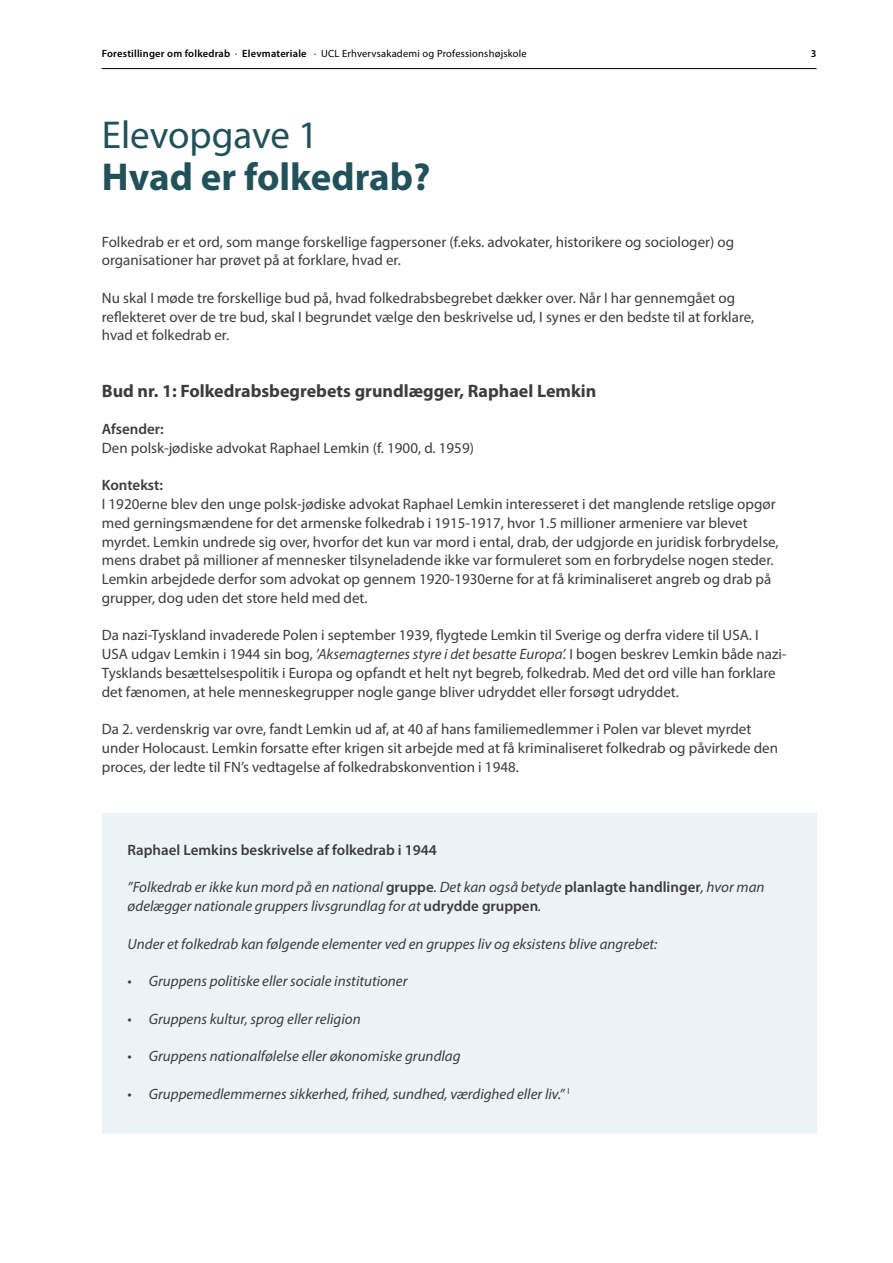
<style>
.page{position:relative;width:893px;height:1263px;background:#fff}
.page>*{position:absolute;margin:0;border:0;box-sizing:border-box;transform-origin:0 0}
.t1{font:700 39px "Myriad Pro";color:#21515a}
.t2{font:39px "Myriad Pro";color:#21515a}
.t3{font:700 18px "Myriad Pro";color:#3c3c3b}
.t4{font:15px/18.8px "Myriad Pro";color:#3c3c3b}
.t5{font:italic 15px/18.8px "Myriad Pro";color:#3c3c3b}
.t6{font:600 15px "Myriad Pro";color:#3c3c3b}
.t7{font:10.5px "Myriad Pro";letter-spacing:.02em;color:#000}
.t8{font:600 10.5px "Myriad Pro";color:#000}
.s1{font-weight:600}
.s2{font-style:italic}
.s3{font-weight:600;font-style:normal}
</style>
<div class="page">
<hr style="left:102px;top:68px;width:714px;height:1px;background:#000">
<div style="left:102px;top:813px;width:714px;height:321px;background:#ecf3f7"></div>
<p class="t7" style="left:102px;top:47px;width:426px"><span class="s1">Forestillinger om folkedrab</span> · <span class="s1">Elevmateriale</span> · UCL Erhvervsakademi og Professionshøjskole</p>
<p class="t8" style="left:811px;top:47px;width:7px">3</p>
<h1 class="t2" style="left:102px;top:111px;width:218px">Elevopgave 1</h1>
<h1 class="t1" style="left:102px;top:152px;width:330px">Hvad er folkedrab?</h1>
<p class="t4" style="left:102px;top:232px;width:634px">Folkedrab er et ord, som mange forskellige fagpersoner (f.eks. advokater, historikere og sociologer) og organisationer har prøvet på at forklare, hvad er.</p>
<p class="t4" style="left:102px;top:288px;width:654px">Nu skal I møde tre forskellige bud på, hvad folkedrabsbegrebet dækker over. Når I har gennemgået og reflekteret over de tre bud, skal I begrundet vælge den beskrivelse ud, I synes er den bedste til at forklare, hvad et folkedrab er.</p>
<p class="t3" style="left:102px;top:379px;width:496px">Bud nr. 1: Folkedrabsbegrebets grundlægger, Raphael Lemkin</p>
<p class="t6" style="left:102px;top:419px;width:63px">Afsender:</p>
<p class="t4" style="left:102px;top:438px;width:374px">Den polsk-jødiske advokat Raphael Lemkin (f. 1900, d. 1959)</p>
<p class="t6" style="left:102px;top:476px;width:63px">Kontekst:</p>
<p class="t4" style="left:102px;top:494px;width:678px">I 1920erne blev den unge polsk-jødiske advokat Raphael Lemkin interesseret i det manglende retslige opgør med gerningsmændene for det armenske folkedrab i 1915-1917, hvor 1.5 millioner armeniere var blevet myrdet. Lemkin undrede sig over, hvorfor det kun var mord i ental, drab, der udgjorde en juridisk forbrydelse, mens drabet på millioner af mennesker tilsyneladende ikke var formuleret som en forbrydelse nogen steder.<br>Lemkin arbejdede derfor som advokat op gennem 1920-1930erne for at få kriminaliseret angreb og drab på grupper, dog uden det store held med det.</p>
<p class="t4" style="left:102px;top:626px;width:686px">Da nazi-Tyskland invaderede Polen i september 1939, flygtede Lemkin til Sverige og derfra videre til USA. I USA udgav Lemkin i 1944 sin bog, <span class="s2">’Aksemagternes styre i det besatte Europa’.</span> I bogen beskrev Lemkin både nazi-Tysklands besættelsespolitik i Europa og opfandt et helt nyt begreb, folkedrab. Med det ord ville han forklare det fænomen, at hele menneskegrupper nogle gange bliver udryddet eller forsøgt udryddet.</p>
<p class="t4" style="left:102px;top:719px;width:678px">Da 2. verdenskrig var ovre, fandt Lemkin ud af, at 40 af hans familiemedlemmer i Polen var blevet myrdet under Holocaust. Lemkin forsatte efter krigen sit arbejde med at få kriminaliseret folkedrab og påvirkede den proces, der ledte til FN’s vedtagelse af folkedrabskonvention i 1948.</p>
<p class="t6" style="left:128px;top:840px;width:311px">Raphael Lemkins beskrivelse af folkedrab i 1944</p>
<p class="t5" style="left:128px;top:878px;width:638px">”Folkedrab er ikke kun mord på en national <span class="s3">gruppe</span>. Det kan også betyde <span class="s3">planlagte handlinger</span>, hvor man ødelægger nationale gruppers livsgrundlag for at <span class="s3">udrydde gruppen</span>.</p>
<p class="t5" style="left:128px;top:934px;width:531px">Under et folkedrab kan følgende elementer ved en gruppes liv og eksistens blive angrebet:</p>
<p class="t5" style="left:128px;top:971px;width:281px">• Gruppens politiske eller sociale institutioner</p>
<p class="t5" style="left:128px;top:1009px;width:235px">• Gruppens kultur, sprog eller religion</p>
<p class="t5" style="left:128px;top:1046px;width:335px">• Gruppens nationalfølelse eller økonomiske grundlag</p>
<p class="t5" style="left:128px;top:1084px;width:443px">• Gruppemedlemmernes sikkerhed, frihed, sundhed, værdighed eller liv.” <sup>I</sup></p>
</div>
